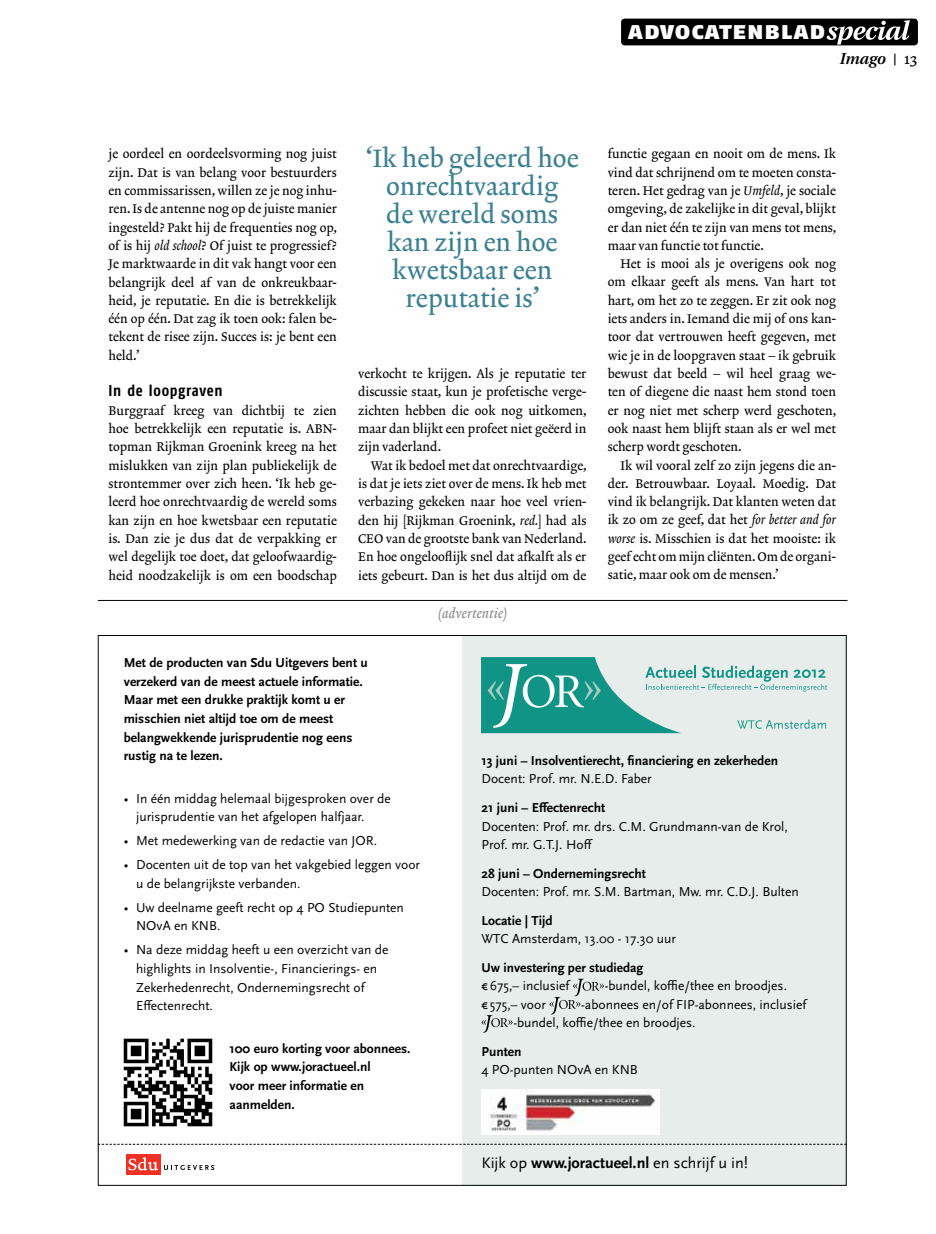
<style>
.page{position:relative;width:936px;height:1234px;background:#fff}
.page>*{position:absolute;margin:0;border:0;box-sizing:border-box;transform-origin:0 0}
.t1{font:25.5px/27.9px "Lexicon No 2 Roman A Txt";color:#3a7f92;text-align:center}
.t2{font:24.75px "Fago No Black Lf Caps";letter-spacing:.03em;color:#fff}
.t3{font:16.05px "Scala Sans OT";color:#000}
.t4{font:15.75px "Fago Co Bold Lf";letter-spacing:.045em;color:#000}
.t5{font:italic 600 15.75px "Utopia";color:#000}
.t6{font:13.5px/18.6px "Scala Sans OT";color:#000}
.t7{font:700 13.5px/18.6px "Scala Sans OT";color:#000}
.t8{font:13.5px "Lexicon No 2 Italic A Txt";letter-spacing:.01em;color:#808285}
.t9{font:700 13.35px "Scala Sans OT";color:#000}
.t10{font:12.75px/18.3px "Lexicon No 2 Roman A Txt";color:#000;text-align:justify}
.s1{font-family:"Fago No Regular Lf Caps";font-weight:400;font-style:normal;font-size:12.75px}
.s2{font-family:"Lexicon No 2 Roman A Txt";font-weight:400;font-style:normal}
.s3{font-family:"Lexicon No 2 Italic A Txt"}
.s4{font-weight:700}
</style>
<div class="page">
<div style="left:621px;top:19px;width:296px;height:26px;background:#000;border-radius:4px"></div>
<svg style="left:826px;top:20px;width:83px;height:25px"></svg>
<div style="left:461px;top:635px;width:385px;height:550px;background:#e6edeb"></div>
<svg style="left:549px;top:978px;width:55px;height:36px"></svg>
<svg style="left:481px;top:1015px;width:31px;height:17px"></svg>
<svg style="left:101px;top:1143px;width:742px;height:1px"></svg>
<svg style="left:481px;top:657px;width:346px;height:76px"></svg>
<img style="left:123px;top:1038px;width:90px;height:89px">
<div style="left:126px;top:1153px;width:34px;height:21px;background:#ee3124"></div>
<svg style="left:128px;top:1157px;width:30px;height:13px"></svg>
<svg style="left:164px;top:1165px;width:50px;height:4px"></svg>
<img style="left:481px;top:1089px;width:178px;height:45px">
<hr style="left:98px;top:600px;width:749px;height:1px;background:#000">
<h2 class="t2" style="left:628px;top:16px;width:199px">advocatenblad</h2>
<p class="t5" style="left:839px;top:50px;width:80px">Imago <span class="s1">|</span> <span class="s2">13</span></p>
<p class="t10" style="left:108px;top:145px;width:230px">je oordeel en oordeelsvorming nog juist zijn. Dat is van belang voor bestuurders en commissarissen, willen ze je nog inhu&shy;ren. Is de antenne nog op de juiste manier ingesteld? Pakt hij de frequenties nog op, of is hij <span class="s3">old school</span>? Of juist te progressief?<br>Je marktwaarde in dit vak hangt voor een belangrijk deel af van de onkreukbaar&shy;heid, je reputatie. En die is betrekkelijk één op één. Dat zag ik toen ook: falen be&shy;tekent de risee zijn. Succes is: je bent een held.’</p>
<p class="t4" style="left:108px;top:381px;width:115px">In de loopgraven</p>
<p class="t10" style="left:108px;top:402px;width:230px">Burggraaf kreeg van dichtbij te zien hoe betrekkelijk een reputatie is. ABN&shy;topman Rijkman Groenink kreeg na het mislukken van zijn plan publiekelijk de strontemmer over zich heen. ‘Ik heb ge&shy;leerd hoe onrechtvaardig de wereld soms kan zijn en hoe kwetsbaar een reputatie is. Dan zie je dus dat de verpakking er wel degelijk toe doet, dat geloofwaardig&shy;heid noodzakelijk is om een boodschap</p>
<h1 class="t1" style="left:366px;top:145px;width:214px">‘Ik heb geleerd hoe onrechtvaardig<br>de wereld soms kan zijn en hoe kwetsbaar een reputatie is’</h1>
<p class="t10" style="left:358px;top:365px;width:230px">verkocht te krijgen. Als je reputatie ter discussie staat, kun je profetische verge&shy;zichten hebben die ook nog uitkomen, maar dan blijkt een profeet niet geëerd in zijn vaderland.</p>
<p class="t10" style="left:358px;top:456px;width:230px;text-indent:13px">Wat ik bedoel met dat onrechtvaardige, is dat je iets ziet over de mens. Ik heb met verbazing gekeken naar hoe veel vrien&shy;den hij [Rijkman Groenink, <span class="s3">red.</span>] had als CEO van de grootste bank van Nederland.<br>En hoe ongelooflijk snel dat afkalft als er iets gebeurt. Dan is het dus altijd om de</p>
<p class="t8" style="left:438px;top:605px;width:70px">(advertentie)</p>
<p class="t10" style="left:607px;top:145px;width:230px">functie gegaan en nooit om de mens. Ik vind dat schrijnend om te moeten consta&shy;teren. Het gedrag van je <span class="s3">Umfeld</span>, je sociale omgeving, de zakelijke in dit geval, blijkt er dan niet één te zijn van mens tot mens, maar van functie tot functie.</p>
<p class="t10" style="left:607px;top:255px;width:230px;text-indent:13px">Het is mooi als je overigens ook nog om elkaar geeft als mens. Van hart tot hart, om het zo te zeggen. Er zit ook nog iets anders in. Iemand die mij of ons kan&shy;toor dat vertrouwen heeft gegeven, met wie je in de loopgraven staat — ik gebruik bewust dat beeld — wil heel graag we&shy;ten of diegene die naast hem stond toen er nog niet met scherp werd geschoten, ook naast hem blijft staan als er wel met scherp wordt geschoten.</p>
<p class="t10" style="left:607px;top:456px;width:230px;text-indent:13px">Ik wil vooral zelf zo zijn jegens die an&shy;der. Betrouwbaar. Loyaal. Moedig. Dat vind ik belangrijk. Dat klanten weten dat ik zo om ze geef, dat het <span class="s3">for better and for worse</span> is. Misschien is dat het mooiste: ik geef echt om mijn cliënten. Om de organi&shy;satie, maar ook om de mensen.’</p>
<p class="t7" style="left:124px;top:653px;width:246px">Met de producten van Sdu Uitgevers bent u verzekerd van de meest actuele informatie.<br>Maar met een drukke praktijk komt u er misschien niet altijd toe om de meest belangwekkende jurisprudentie nog eens rustig na te lezen.</p>
<p class="t6" style="left:136px;top:789px;width:256px;text-indent:-12px">• In één middag helemaal bijgesproken over de jurisprudentie van het afgelopen halfjaar.</p>
<p class="t6" style="left:124px;top:831px;width:255px">• Met medewerking van de redactie van JOR.</p>
<p class="t6" style="left:136px;top:855px;width:285px;text-indent:-12px">• Docenten uit de top van het vakgebied leggen voor u de belangrijkste verbanden.</p>
<p class="t6" style="left:136px;top:898px;width:269px;text-indent:-12px">• Uw deelname geeft recht op 4 PO Studiepunten<br>NOvA en KNB.</p>
<p class="t6" style="left:136px;top:940px;width:254px;text-indent:-12px">• Na deze middag heeft u een overzicht van de highlights in Insolventie-, Financierings- en Zekerhedenrecht, Ondernemingsrecht of Effectenrecht.</p>
<p class="t7" style="left:229px;top:1038px;width:182px">100 euro korting voor abonnees.<br>Kijk op www.joractueel.nl<br>voor meer informatie en aanmelden.</p>
<p class="t7" style="left:481px;top:751px;width:298px">13 juni – Insolventierecht, financiering en zekerheden</p>
<p class="t6" style="left:481px;top:769px;width:172px">Docent: Prof. mr. N.E.D. Faber</p>
<p class="t7" style="left:481px;top:798px;width:125px">21 juni – Effectenrecht</p>
<p class="t6" style="left:481px;top:817px;width:308px;line-height:18.1px">Docenten: Prof. mr. drs. C.M. Grundmann-van de Krol,<br>Prof. mr. G.T.J. Hoff</p>
<p class="t7" style="left:481px;top:864px;width:166px">28 juni – Ondernemingsrecht</p>
<p class="t6" style="left:481px;top:882px;width:319px">Docenten: Prof. mr. S.M. Bartman, Mw. mr. C.D.J. Bulten</p>
<p class="t7" style="left:481px;top:911px;width:73px">Locatie | Tijd</p>
<p class="t6" style="left:481px;top:929px;width:196px">WTC Amsterdam, 13.00 - 17.30 uur</p>
<p class="t9" style="left:481px;top:960px;width:163px">Uw investering per studiedag</p>
<p class="t6" style="left:481px;top:976px;width:89px">€675,– inclusief</p>
<p class="t6" style="left:604px;top:976px;width:184px">-bundel, koffie/thee en broodjes.</p>
<p class="t6" style="left:481px;top:994px;width:66px">€ 575,– voor</p>
<p class="t6" style="left:513px;top:995px;width:294px;line-height:18.1px;text-indent:68px">-abonnees en/of FIP-abonnees, inclusief -bundel, koffie/thee en broodjes.</p>
<p class="t7" style="left:481px;top:1042px;width:42px">Punten</p>
<p class="t6" style="left:481px;top:1060px;width:158px">4 PO-punten NOvA en KNB</p>
<p class="t3" style="left:481px;top:1153px;width:268px">Kijk op <span class="s4">www.joractueel.nl</span> en schrijf u in!</p>
</div>
